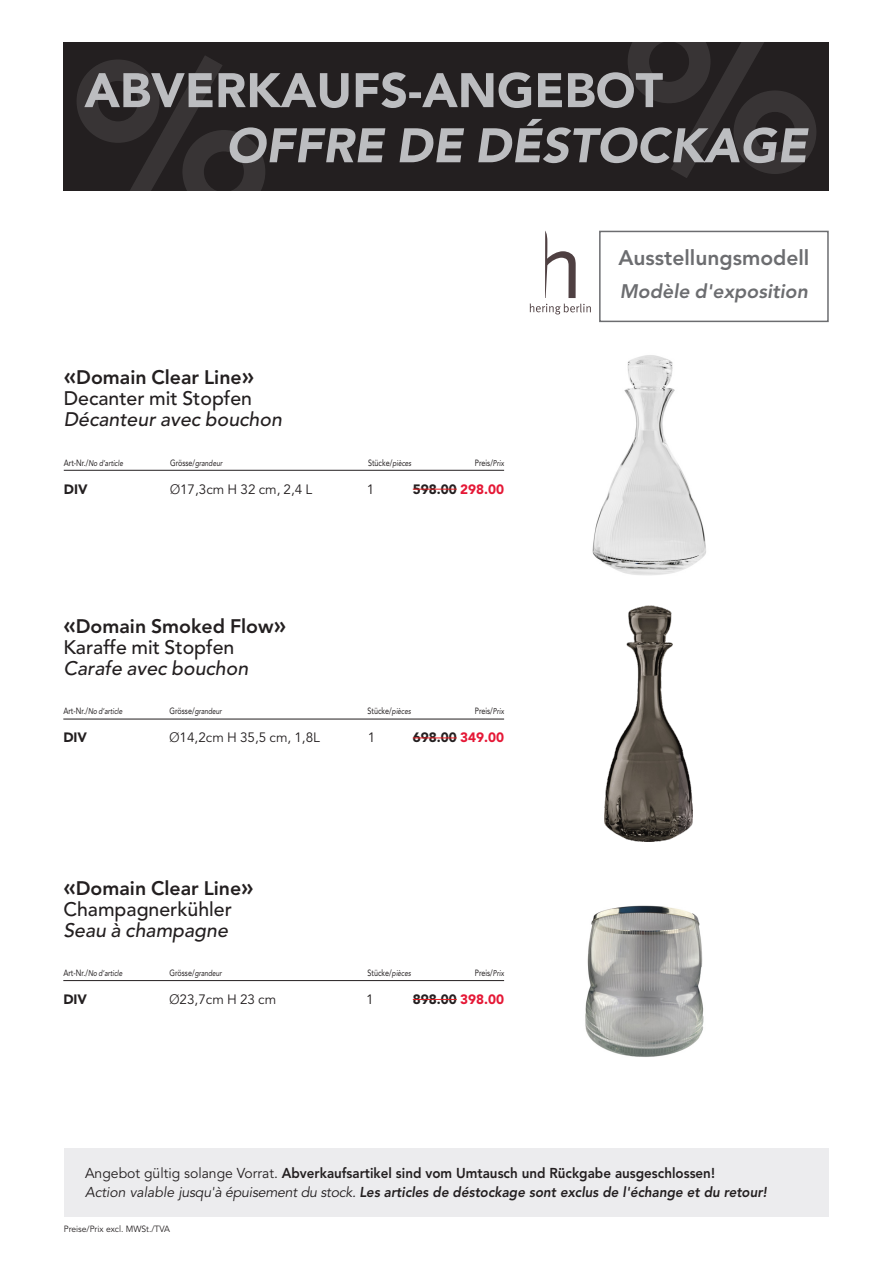
<style>
.page{position:relative;width:893px;height:1263px;background:#fff}
.page>*{position:absolute;margin:0;border:0;box-sizing:border-box;transform-origin:0 0}
.Abverkauf_Produktnam{font:800 21px "Avenir LT Std";color:#6c6d70}
.Abverkauf_Produktnam-2{font:800 19.5px "Avenir LT Std";color:#231f20}
.Abverkauf_Produktnam-3{font:500 19.5px "Avenir LT Std";color:#231f20}
.Abverkauf_Produktnam-4{font:italic 500 19.5px "Avenir LT Std";color:#231f20}
.Abverkauf_Produktnam-5{font:italic 800 19.5px "Avenir LT Std";color:#6c6d70}
.t1{font:800 14.25px/19.5px "Avenir LT Std";color:#231f20;scale:.94 1}
.Abverkauf_Produktbes{font:13.5px "Avenir LT Std";color:#231f20}
.Abverkauf_Produktbes-2{font:900 13.5px "Avenir LT Std";color:#231f20}
.Abverkauf_Tabellenko{font:9px "Avenir LT Std";color:#231f20;scale:.8 1}
.t2{font:9px "Avenir LT Std";color:#231f20;scale:.95 1}
.Abverkauf_Tabellenko-2{font:italic 8.25px "Avenir LT Std";color:#231f20;scale:.8 1}
.s1{font-size:24px}
.s2{font-style:normal;font-size:9px}
.s3{font-style:italic;font-size:8.25px}
.s4{font-family:"Helvetica Neue LT Pro";font-weight:300}
.s5{color:#e51836}
.s6{font-weight:400}
.s7{font-weight:400;font-style:italic}
.s8{font-style:italic}
</style>
<div class="page">
<div style="left:64px;top:43px;width:765px;height:148px;background:#231f20"></div>
<svg style="left:77px;top:42px;width:739px;height:149px"></svg>
<div style="left:64px;top:1148px;width:765px;height:68px;background:#ececee"></div>
<img style="left:592px;top:355px;width:114px;height:220px">
<img style="left:604px;top:605px;width:88px;height:237px">
<hr style="left:64px;top:470px;width:440px;height:1px;background:#231f20">
<hr style="left:413px;top:489px;width:44px;height:1px;background:#ee1d23">
<hr style="left:63px;top:719px;width:441px;height:1px;background:#231f20">
<hr style="left:413px;top:737px;width:44px;height:1px;background:#ee1d23">
<img style="left:585px;top:905px;width:119px;height:152px">
<hr style="left:63px;top:980px;width:441px;height:1px;background:#231f20">
<hr style="left:413px;top:999px;width:44px;height:1px;background:#ee1d23">
<div style="left:599px;top:231px;width:230px;height:91px;border:2px solid #6c6d70"></div>
<svg style="left:530px;top:231px;width:61px;height:83px"></svg>
<p class="Abverkauf_Produktnam-2" style="left:64px;top:366px;width:192px"><span class="s1">«</span>Domain Clear Line<span class="s1">»</span></p>
<p class="Abverkauf_Produktnam-3" style="left:64px;top:387px;width:190px">Decanter mit Stopfen</p>
<p class="Abverkauf_Produktnam-4" style="left:64px;top:408px;width:220px">Décanteur avec bouchon</p>
<p class="Abverkauf_Tabellenko-2" style="left:64px;top:458px;width:76px"><span class="s2">Art-Nr./</span>No d’article</p>
<p class="Abverkauf_Tabellenko-2" style="left:170px;top:458px;width:67px"><span class="s2">Grösse/</span>grandeur</p>
<p class="Abverkauf_Tabellenko" style="left:368px;top:457px;width:56px">Stücke/<span class="s3">pièces</span></p>
<p class="Abverkauf_Tabellenko" style="left:475px;top:457px;width:38px">Preis/<span class="s3">Prix</span></p>
<p class="Abverkauf_Produktbes-2" style="left:64px;top:481px;width:25px">DIV</p>
<p class="Abverkauf_Produktbes" style="left:170px;top:481px;width:144px"><span class="s4">Ø</span>17,3cm H 32 cm, 2,4 L</p>
<p class="Abverkauf_Produktbes" style="left:367px;top:481px;width:9px">1</p>
<p class="Abverkauf_Produktbes-2" style="left:413px;top:481px;width:93px">598.00 <span class="s5">298.00</span></p>
<p class="Abverkauf_Produktnam-2" style="left:63px;top:614px;width:224px"><span class="s1">«</span>Domain Smoked Flow<span class="s1">»</span></p>
<p class="Abverkauf_Produktnam-3" style="left:63px;top:636px;width:173px">Karaffe mit Stopfen</p>
<p class="Abverkauf_Produktnam-4" style="left:63px;top:657px;width:186px">Carafe avec bouchon</p>
<p class="Abverkauf_Tabellenko-2" style="left:63px;top:707px;width:76px"><span class="s2">Art-Nr./</span>No d’article</p>
<p class="Abverkauf_Tabellenko-2" style="left:170px;top:707px;width:67px"><span class="s2">Grösse/</span>grandeur</p>
<p class="Abverkauf_Tabellenko" style="left:368px;top:706px;width:56px">Stücke/<span class="s3">pièces</span></p>
<p class="Abverkauf_Tabellenko" style="left:475px;top:706px;width:38px">Preis/<span class="s3">Prix</span></p>
<p class="Abverkauf_Produktbes-2" style="left:63px;top:729px;width:25px">DIV</p>
<p class="Abverkauf_Produktbes" style="left:170px;top:730px;width:152px"><span class="s4">Ø</span>14,2cm H 35,5 cm, 1,8L</p>
<p class="Abverkauf_Produktbes" style="left:368px;top:730px;width:9px">1</p>
<p class="Abverkauf_Produktbes-2" style="left:413px;top:729px;width:93px">698.00 <span class="s5">349.00</span></p>
<p class="Abverkauf_Produktnam-2" style="left:63px;top:877px;width:192px"><span class="s1">«</span>Domain Clear Line<span class="s1">»</span></p>
<p class="Abverkauf_Produktnam-3" style="left:63px;top:898px;width:170px">Champagnerkühler</p>
<p class="Abverkauf_Produktnam-4" style="left:63px;top:919px;width:166px">Seau à champagne</p>
<p class="Abverkauf_Tabellenko-2" style="left:63px;top:968px;width:76px"><span class="s2">Art-Nr./</span>No d’article</p>
<p class="Abverkauf_Tabellenko-2" style="left:170px;top:968px;width:67px"><span class="s2">Grösse/</span>grandeur</p>
<p class="Abverkauf_Tabellenko" style="left:368px;top:967px;width:56px">Stücke/<span class="s3">pièces</span></p>
<p class="Abverkauf_Tabellenko" style="left:475px;top:967px;width:38px">Preis/<span class="s3">Prix</span></p>
<p class="Abverkauf_Produktbes-2" style="left:63px;top:991px;width:25px">DIV</p>
<p class="Abverkauf_Produktbes" style="left:170px;top:991px;width:108px"><span class="s4">Ø</span>23,7cm H 23 cm</p>
<p class="Abverkauf_Produktbes" style="left:366px;top:991px;width:9px">1</p>
<p class="Abverkauf_Produktbes-2" style="left:413px;top:991px;width:93px">898.00 <span class="s5">398.00</span></p>
<p class="Abverkauf_Produktnam" style="left:618px;top:246px;width:192px">Ausstellungsmodell</p>
<p class="Abverkauf_Produktnam-5" style="left:620px;top:280px;width:189px">Modèle d'exposition</p>
<p class="t1" style="left:85px;top:1163px;width:727px"><span class="s6">Angebot gültig solange Vorrat.</span> Abverkaufsartikel sind vom Umtausch und Rückgabe ausgeschlossen!<br><span class="s7">Action valable jusqu'à épuisement du stock.</span> <span class="s8">Les articles de déstockage sont exclus de l'échange et du retour!</span></p>
<p class="t2" style="left:64px;top:1223px;width:113px">Preise/Prix excl. MWSt./TVA</p>
</div>
